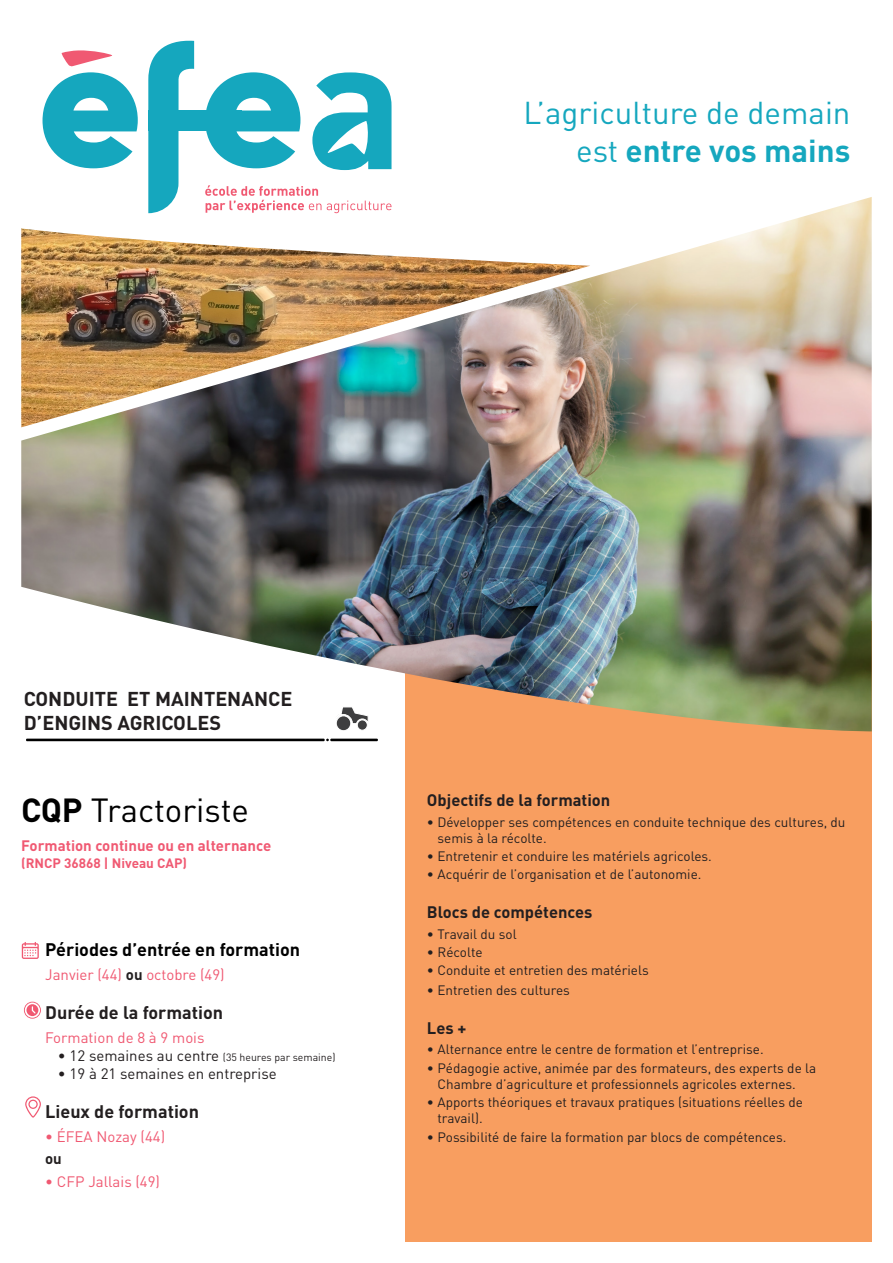
<style>
.page{position:relative;width:893px;height:1263px;background:#fff}
.page>*{position:absolute;margin:0;border:0;box-sizing:border-box;transform-origin:0 0}
.t1{font:33px "DIN Pro";letter-spacing:-.005em;color:#000}
.t2{font:31.2px "DIN Pro";color:#15a7be}
.t3{font:700 31.2px "DIN Pro";color:#15a7be}
.t4{font:700 19.8px/23.9px "DIN Pro";color:#231f20}
.titre_verso{font:700 18px "DIN Pro";color:#231f20}
.titre_verso-2{font:700 18px "DIN Pro";color:#000}
.t5{font:700 16.5px "DIN Pro";color:#231f20}
.t6{font:15px "DIN Pro";color:#f05972}
.t7{font:700 15px "DIN Pro";color:#f05972}
.t8{font:15px "DIN Pro";color:#231f20}
.t9{font:700 15px "DIN Pro";color:#231f20}
.t10{font:13.5px/16.2px "DIN Pro";color:#231f20}
.t11{font:700 13.5px "DIN Pro";color:#f05972}
.t12{font:10.5px "DIN Pro";color:#231f20}
.s1{font-weight:400}
.s2{font-weight:700}
.s3{font-weight:700;color:#231f20}
.s4{font-size:15px}
</style>
<div class="page">
<div style="left:406px;top:733px;width:466px;height:509px;background:#f89e60"></div>
<svg style="left:22px;top:942px;width:17px;height:17px"></svg>
<svg style="left:24px;top:1002px;width:17px;height:17px"></svg>
<svg style="left:25px;top:1002px;width:15px;height:16px"></svg>
<svg style="left:25px;top:1096px;width:16px;height:22px"></svg>
<hr style="left:330px;top:739px;width:48px;height:2px;background:#000">
<hr style="left:26px;top:739px;width:299px;height:2px;background:#000">
<img style="left:21px;top:197px;width:851px;height:536px">
<svg style="left:312px;top:72px;width:80px;height:98px"></svg>
<svg style="left:205px;top:72px;width:95px;height:96px"></svg>
<svg style="left:148px;top:40px;width:46px;height:173px"></svg>
<div style="left:148px;top:111px;width:94px;height:20px;background:#15a7be"></div>
<svg style="left:43px;top:50px;width:95px;height:118px"></svg>
<svg style="left:205px;top:185px;width:116px;height:28px"></svg>
<svg style="left:327px;top:201px;width:65px;height:12px"></svg>
<img style="left:21px;top:228px;width:569px;height:199px">
<p class="t2" style="left:524px;top:92px;width:328px">L’agriculture de demain</p>
<p class="t3" style="left:576px;top:129px;width:276px"><span class="s1">est</span> entre vos mains</p>
<p class="t4" style="left:24px;top:686px;width:270px">CONDUITE ET MAINTENANCE<br>D’ENGINS AGRICOLES</p>
<p class="t1" style="left:21px;top:788px;width:229px"><span class="s2">CQP</span> Tractoriste</p>
<p class="t7" style="left:21px;top:835px;width:252px">Formation continue ou en alternance</p>
<p class="t11" style="left:21px;top:854px;width:167px">(RNCP 36868 | Niveau CAP)</p>
<p class="titre_verso-2" style="left:45px;top:937px;width:257px">Périodes d’entrée en formation</p>
<p class="t6" style="left:45px;top:964px;width:181px">Janvier (44) <span class="s3">ou</span> octobre (49)</p>
<p class="titre_verso" style="left:45px;top:1000px;width:180px">Durée de la formation</p>
<p class="t6" style="left:45px;top:1027px;width:161px">Formation de 8 à 9 mois</p>
<p class="t12" style="left:58px;top:1050px;width:279px"><span class="s4">• 12 semaines au centre</span> (35 heures par semaine)</p>
<p class="t8" style="left:58px;top:1063px;width:220px">• 19 à 21 semaines en entreprise</p>
<p class="titre_verso" style="left:45px;top:1099px;width:155px">Lieux de formation</p>
<p class="t6" style="left:45px;top:1126px;width:122px">• ÉFEA Nozay (44)</p>
<p class="t9" style="left:45px;top:1149px;width:18px">ou</p>
<p class="t6" style="left:45px;top:1171px;width:116px">• CFP Jallais (49)</p>
<p class="t5" style="left:427px;top:789px;width:185px">Objectifs de la formation</p>
<p class="t10" style="left:437px;top:813px;width:410px;text-indent:-11px">• Développer ses compétences en conduite technique des cultures, du semis à la récolte.</p>
<p class="t10" style="left:427px;top:848px;width:286px">• Entretenir et conduire les matériels agricoles.</p>
<p class="t10" style="left:427px;top:866px;width:276px">• Acquérir de l’organisation et de l’autonomie.</p>
<p class="t5" style="left:427px;top:901px;width:167px">Blocs de compétences</p>
<p class="t10" style="left:427px;top:925px;width:91px">• Travail du sol</p>
<p class="t10" style="left:427px;top:943px;width:57px">• Récolte</p>
<p class="t10" style="left:427px;top:962px;width:223px">• Conduite et entretien des matériels</p>
<p class="t10" style="left:427px;top:982px;width:145px">• Entretien des cultures</p>
<p class="t5" style="left:427px;top:1017px;width:41px">Les +</p>
<p class="t10" style="left:427px;top:1041px;width:338px">• Alternance entre le centre de formation et l’entreprise.</p>
<p class="t10" style="left:437px;top:1059px;width:380px;text-indent:-11px">• Pédagogie active, animée par des formateurs, des experts de la<br>Chambre d’agriculture et professionnels agricoles externes.</p>
<p class="t10" style="left:437px;top:1094px;width:367px;text-indent:-11px">• Apports théoriques et travaux pratiques (situations réelles de travail).</p>
<p class="t10" style="left:427px;top:1128px;width:361px">• Possibilité de faire la formation par blocs de compétences.</p>
</div>
